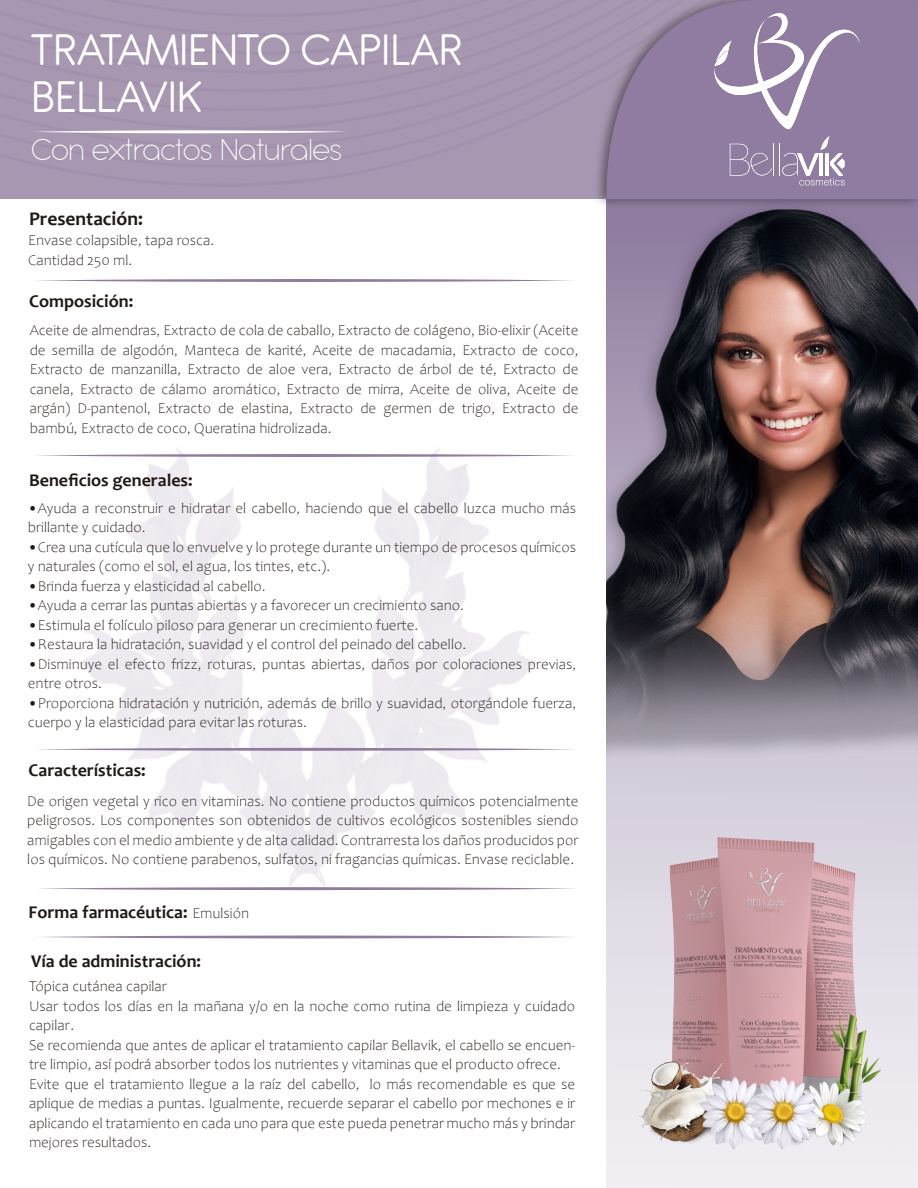
<style>
.page{position:relative;width:918px;height:1188px;background:#fff}
.page>*{position:absolute;margin:0;border:0;box-sizing:border-box;transform-origin:0 0}
.t1{font:48px/46.5px "Antipasto Pro";color:#fff}
.t2{font:200 33px "Antipasto Pro";color:#fff}
.t3{font:700 19.5px "Candara";color:#211915}
.t4{font:700 18px "Candara";color:#211915}
.t5{font:300 15px/19.5px "Candara";color:#211915}
</style>
<div class="page">
<svg style="left:606px;top:762px;width:312px;height:426px;background:#d9d3df"></svg>
<div style="left:0;top:0;width:918px;height:199px;background:#a797b0"></div>
<svg style="left:597px;top:0;width:321px;height:199px;fill:#8f7ca0"></svg>
<svg style="left:37px;top:279px;width:535px;height:3px;background:#b3a6bf"></svg>
<svg style="left:35px;top:130px;width:310px;height:3px"></svg>
<svg style="left:37px;top:454px;width:537px;height:3px;background:#b3a7bf"></svg>
<svg style="left:38px;top:748px;width:537px;height:3px;background:#b3a6be"></svg>
<svg style="left:39px;top:887px;width:518px;height:3px;background:#b2a5bd"></svg>
<svg style="left:41px;top:935px;width:516px;height:3px"></svg>
<img style="left:606px;top:199px;width:312px;height:563px">
<svg style="left:713px;top:8px;width:147px;height:178px;background:#9e8ead"></svg>
<img style="left:557px;top:791px;width:361px;height:389px">
<h1 class="t1" style="left:31px;top:28px;width:433px">TRATAMIENTO CAPILAR<br>BELLAVIK</h1>
<h2 class="t2" style="left:32px;top:131px;width:312px">Con extractos Naturales</h2>
<h3 class="t3" style="left:29px;top:206px;width:115px">Presentación:</h3>
<p class="t5" style="left:28px;top:231px;width:187px">Envase colapsible, tapa rosca.<br>Cantidad 250 ml.</p>
<p class="t4" style="left:29px;top:290px;width:106px">Composición:</p>
<p class="t5" style="left:30px;top:321px;width:550px;text-align:justify">Aceite de almendras, Extracto de cola de caballo, Extracto de colágeno, Bio-elixir (Aceite de semilla de algodón, Manteca de karité, Aceite de macadamia, Extracto de coco, Extracto de manzanilla, Extracto de aloe vera, Extracto de árbol de té, Extracto de canela, Extracto de cálamo aromático, Extracto de mirra, Aceite de oliva, Aceite de argán) D-pantenol, Extracto de elastina, Extracto de germen de trigo, Extracto de bambú, Extracto de coco, Queratina hidrolizada.</p>
<p class="t4" style="left:29px;top:468px;width:165px">Beneficios generales:</p>
<p class="t5" style="left:28px;top:499px;width:550px">•Ayuda a reconstruir e hidratar el cabello, haciendo que el cabello luzca mucho más brillante y cuidado.</p>
<p class="t5" style="left:28px;top:538px;width:550px">•Crea una cutícula que lo envuelve y lo protege durante un tiempo de procesos químicos y naturales (como el sol, el agua, los tintes, etc.).</p>
<p class="t5" style="left:28px;top:577px;width:239px">•Brinda fuerza y elasticidad al cabello.</p>
<p class="t5" style="left:28px;top:596px;width:438px">•Ayuda a cerrar las puntas abiertas y a favorecer un crecimiento sano.</p>
<p class="t5" style="left:28px;top:616px;width:392px">•Estimula el folículo piloso para generar un crecimiento fuerte.</p>
<p class="t5" style="left:28px;top:635px;width:440px">•Restaura la hidratación, suavidad y el control del peinado del cabello.</p>
<p class="t5" style="left:28px;top:655px;width:550px">•Disminuye el efecto frizz, roturas, puntas abiertas, daños por coloraciones previas, entre otros.</p>
<p class="t5" style="left:28px;top:694px;width:550px">•Proporciona hidratación y nutrición, además de brillo y suavidad, otorgándole fuerza, cuerpo y la elasticidad para evitar las roturas.</p>
<p class="t4" style="left:29px;top:759px;width:119px">Características:</p>
<p class="t5" style="left:27px;top:791px;width:553px;text-align:justify">De origen vegetal y rico en vitaminas. No contiene productos químicos potencialmente peligrosos. Los componentes son obtenidos de cultivos ecológicos sostenibles siendo amigables con el medio ambiente y de alta calidad. Contrarresta los daños producidos por los químicos. No contiene parabenos, sulfatos, ni fragancias químicas. Envase reciclable.</p>
<p class="t4" style="left:29px;top:901px;width:161px">Forma farmacéutica:</p>
<p class="t4" style="left:31px;top:950px;width:171px">Vía de administración:</p>
<p class="t5" style="left:193px;top:903px;width:58px">Emulsión</p>
<p class="t5" style="left:29px;top:977px;width:548px">Tópica cutánea capilar<br>Usar todos los días en la mañana y/o en la noche como rutina de limpieza y cuidado capilar.<br>Se recomienda que antes de aplicar el tratamiento capilar Bellavik, el cabello se encuen&shy;tre limpio, así podrá absorber todos los nutrientes y vitaminas que el producto ofrece.<br>Evite que el tratamiento llegue a la raíz del cabello, lo más recomendable es que se aplique de medias a puntas. Igualmente, recuerde separar el cabello por mechones e ir aplicando el tratamiento en cada uno para que este pueda penetrar mucho más y brindar mejores resultados.</p>
</div>
